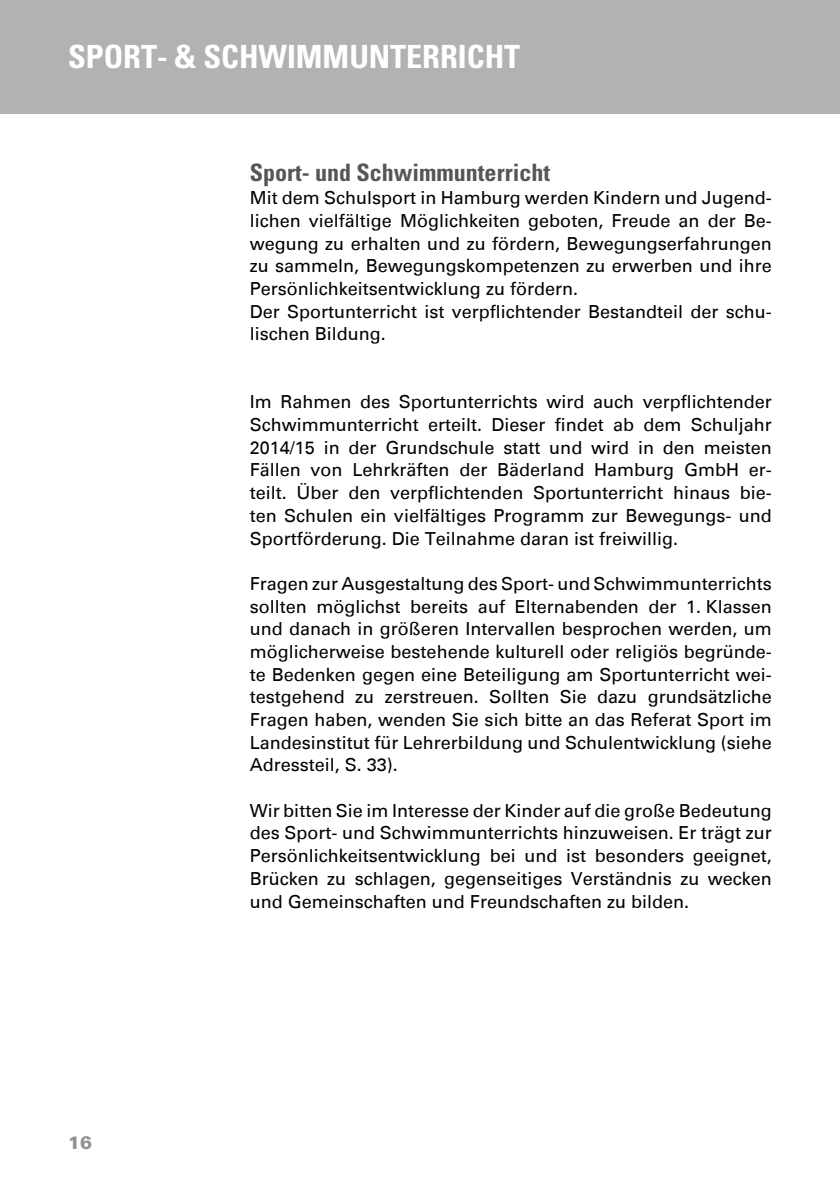
<style>
.page{position:relative;width:840px;height:1191px;background:#fff}
.page>*{position:absolute;margin:0;border:0;box-sizing:border-box;transform-origin:0 0}
.t1{font:700 condensed 32px "Univers LT";color:#fff}
.t2{font:700 condensed 24px "Univers LT";color:#565656}
.t3{font:18px/22.6px "Univers LT";color:#000;text-align:justify}
.t4{font:900 18px "Univers LT";color:#919292}
</style>
<div class="page">
<div style="left:0;top:0;width:839px;height:113px;background:#b1b2b3"></div>
<h1 class="t1" style="left:68px;top:37px;width:453px">Sport- &amp; Schwimmunterricht</h1>
<h2 class="t2" style="left:249px;top:158px;width:301px">Sport- und Schwimmunterricht</h2>
<p class="t3" style="left:249px;top:187px;width:523px;text-align:left">Mit dem Schulsport in Hamburg werden Kindern und Jugend&shy;lichen vielfältige Möglichkeiten geboten, Freude an der Be&shy;wegung zu erhalten und zu fördern, Bewegungserfahrungen zu sammeln, Bewegungskompetenzen zu erwerben und ihre Persönlichkeitsentwicklung zu fördern.<br>Der Sportunterricht ist verpflichtender Bestandteil der schu&shy;lischen Bildung.</p>
<p class="t4" style="left:68px;top:1130px;width:26px">16</p>
<p class="t3" style="left:249px;top:391px;width:523px">Im Rahmen des Sportunterrichts wird auch verpflichtender Schwimmunterricht erteilt. Dieser findet ab dem Schuljahr 2014/15 in der Grundschule statt und wird in den meisten Fällen von Lehrkräften der Bäderland Hamburg GmbH er&shy;teilt. Über den verpflichtenden Sportunterricht hinaus bie&shy;ten Schulen ein vielfältiges Programm zur Bewegungs- und Sportförderung. Die Teilnahme daran ist freiwillig.</p>
<p class="t3" style="left:249px;top:572px;width:523px">Fragen zur Ausgestaltung des Sport- und Schwimmunterrichts sollten möglichst bereits auf Elternabenden der 1. Klassen und danach in größeren Intervallen besprochen werden, um möglicherweise bestehende kulturell oder religiös begründe&shy;te Bedenken gegen eine Beteiligung am Sportunterricht wei&shy;testgehend zu zerstreuen. Sollten Sie dazu grundsätzliche Fragen haben, wenden Sie sich bitte an das Referat Sport im Landesinstitut für Lehrerbildung und Schulentwicklung (siehe Adressteil, S. 33).</p>
<p class="t3" style="left:249px;top:799px;width:523px">Wir bitten Sie im Interesse der Kinder auf die große Bedeutung des Sport- und Schwimmunterrichts hinzuweisen. Er trägt zur Persönlichkeitsentwicklung bei und ist besonders geeignet, Brücken zu schlagen, gegenseitiges Verständnis zu wecken und Gemeinschaften und Freundschaften zu bilden.</p>
</div>
